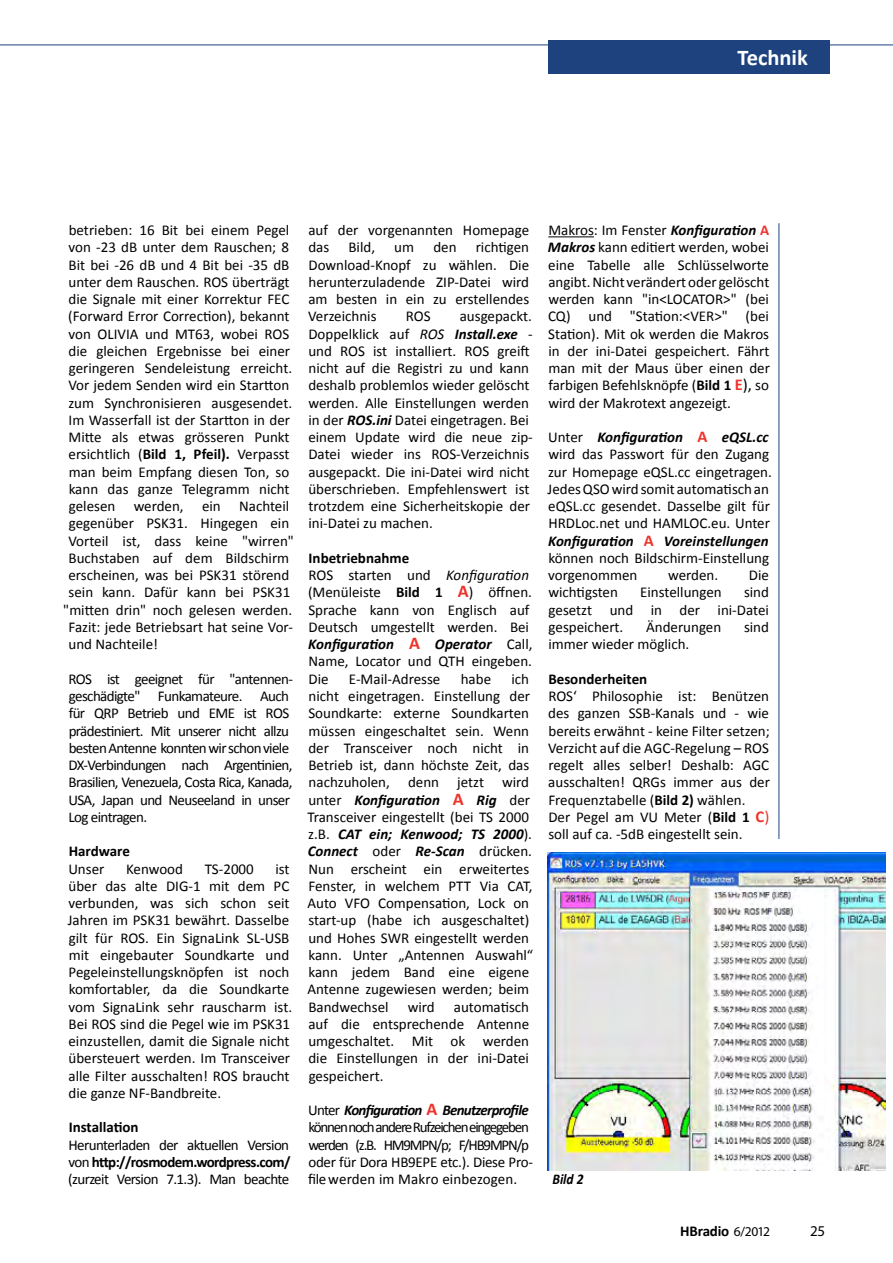
<style>
.page{position:relative;width:893px;height:1263px;background:#fff}
.page>*{position:absolute;margin:0;border:0;box-sizing:border-box;transform-origin:0 0}
.t1{font:700 22.5px "Calibri";color:#fff}
.t2{font:15px/17.2px "Calibri";color:#000}
.t3{font:15px/17.2px "Calibri";letter-spacing:-.04em;color:#000}
.t4{font:15px/17.2px "Calibri";letter-spacing:-.08em;color:#000}
.t5{font:700 15px "Calibri";color:#000}
.t6{font:15px "Myriad Pro";color:#000}
.t7{font:italic 700 14.85px "Calibri";color:#000;scale:.91 1}
.s1{font-weight:700}
.s2{font-style:italic}
.s3{font-weight:700;font-style:italic}
.s4{font-weight:700;font-size:18px;color:#ee332b}
.s5{font-weight:700;color:#ee332b}
.s6{font-weight:700;font-size:16.5px;color:#ee332b}
.s7{font-size:16.5px}
.s8{font-size:16.5px;color:#ee332b}
.s9{font-family:"Myriad Pro";font-weight:400;font-size:13.5px}
</style>
<div class="page">
<hr style="left:0;top:45px;width:893px;height:1px;background:#1d427e">
<div style="left:548px;top:40px;width:281px;height:33px;background:#1d427e"></div>
<hr style="left:778px;top:223px;width:1px;height:616px;background:#1d427e">
<hr style="left:548px;top:236px;width:46px;height:1px;background:#000">
<img style="left:548px;top:853px;width:337px;height:317px">
<h1 class="t1" style="left:737px;top:43px;width:72px">Technik</h1>
<p class="t2" style="left:69px;top:222px;width:222px">betrieben: 16 Bit bei einem Pegel</p>
<p class="t2" style="left:69px;top:239px;width:222px">von -23 dB unter dem Rauschen; 8</p>
<p class="t2" style="left:69px;top:256px;width:222px">Bit bei -26 dB und 4 Bit bei -35 dB</p>
<p class="t2" style="left:69px;top:273px;width:223px">unter dem Rauschen. ROS überträgt</p>
<p class="t2" style="left:69px;top:291px;width:222px">die Signale mit einer Korrektur FEC</p>
<p class="t2" style="left:68px;top:308px;width:223px">(Forward Error Correction), bekannt</p>
<p class="t2" style="left:69px;top:325px;width:222px">von OLIVIA und MT63, wobei ROS</p>
<p class="t2" style="left:69px;top:342px;width:223px">die gleichen Ergebnisse bei einer</p>
<p class="t2" style="left:69px;top:360px;width:225px">geringeren Sendeleistung erreicht.</p>
<p class="t2" style="left:68px;top:377px;width:222px">Vor jedem Senden wird ein Startton</p>
<p class="t2" style="left:68px;top:394px;width:225px">zum Synchronisieren ausgesendet.</p>
<p class="t2" style="left:69px;top:411px;width:223px">Im Wasserfall ist der Startton in der</p>
<p class="t2" style="left:69px;top:429px;width:223px">Mitte als etwas grösseren Punkt</p>
<p class="t2" style="left:69px;top:446px;width:223px">ersichtlich (<span class="s1">Bild 1, Pfeil).</span> Verpasst</p>
<p class="t2" style="left:69px;top:463px;width:222px">man beim Empfang diesen Ton, so</p>
<p class="t2" style="left:69px;top:480px;width:222px">kann das ganze Telegramm nicht</p>
<p class="t2" style="left:69px;top:498px;width:222px">gelesen werden, ein Nachteil</p>
<p class="t2" style="left:69px;top:515px;width:222px">gegenüber PSK31. Hingegen ein</p>
<p class="t2" style="left:68px;top:532px;width:227px">Vorteil ist, dass keine "wirren"</p>
<p class="t2" style="left:69px;top:549px;width:222px">Buchstaben auf dem Bildschirm</p>
<p class="t2" style="left:69px;top:567px;width:222px">erscheinen, was bei PSK31 störend</p>
<p class="t2" style="left:69px;top:584px;width:223px">sein kann. Dafür kann bei PSK31</p>
<p class="t2" style="left:63px;top:601px;width:230px">"mitten drin" noch gelesen werden.</p>
<p class="t2" style="left:69px;top:618px;width:226px">Fazit: jede Betriebsart hat seine Vor-</p>
<p class="t2" style="left:69px;top:636px;width:91px">und Nachteile!</p>
<p class="t3" style="left:68px;top:670px;width:226px">ROS ist geeignet für "antennen&shy;geschädigte" Funkamateure. Auch für QRP Betrieb und EME ist ROS prädestiniert. Mit unserer nicht allzu besten Antenne konnten wir schon viele DX-Verbindungen nach Argentinien, Brasilien, Venezuela, Costa Rica, Kanada, USA, Japan und Neuseeland in unser Log eintragen.</p>
<p class="t5" style="left:69px;top:842px;width:63px">Hardware</p>
<p class="t2" style="left:68px;top:860px;width:38px">Unser</p>
<p class="t2" style="left:126px;top:860px;width:59px">Kenwood</p>
<p class="t2" style="left:205px;top:860px;width:51px">TS-2000</p>
<p class="t2" style="left:68px;top:860px;width:226px;text-indent:208px">ist über das alte DIG-1 mit dem PC verbunden, was sich schon seit<br>Jahren im PSK31 bewährt. Dasselbe gilt für ROS. Ein SignaLink SL-USB mit eingebauter Soundkarte und<br>Pegeleinstellungsknöpfen ist noch komfortabler, da die Soundkarte vom SignaLink sehr rauscharm ist.<br>Bei ROS sind die Pegel wie im PSK31 einzustellen, damit die Signale nicht übersteuert werden. Im Transceiver alle Filter ausschalten! ROS braucht die ganze NF-Bandbreite.</p>
<p class="t5" style="left:69px;top:1118px;width:71px">Installation</p>
<p class="t2" style="left:68px;top:1136px;width:224px;text-align:justify">Herunterladen der aktuellen Version von <span class="s1">http://rosmodem.wordpress.com/ </span>(zurzeit Version 7.1.3). Man beachte</p>
<p class="t2" style="left:308px;top:222px;width:222px">auf der vorgenannten Homepage das</p>
<p class="t2" style="left:308px;top:239px;width:223px;text-align:justify;text-indent:168px">richtigen Download-Knopf zu wählen. Die herunterzuladende ZIP-Datei wird am besten in ein zu erstellendes Verzeichnis</p>
<p class="t2" style="left:348px;top:239px;width:28px">Bild,</p>
<p class="t2" style="left:394px;top:239px;width:21px">um</p>
<p class="t2" style="left:433px;top:239px;width:25px">den</p>
<p class="t2" style="left:308px;top:308px;width:226px;text-indent:151px">ausgepackt.<br>Doppelklick auf <span class="s2">ROS</span> <span class="s3">Install.exe</span> - und ROS ist installiert. ROS greift nicht auf die Registri zu und kann deshalb problemlos wieder gelöscht werden. Alle Einstellungen werden in der <span class="s3">ROS.ini</span> Datei eingetragen. Bei einem Update wird die neue zip-<br>Datei wieder ins ROS-Verzeichnis ausgepackt. Die ini-Datei wird nicht überschrieben. Empfehlenswert ist trotzdem eine Sicherheitskopie der ini-Datei zu machen.</p>
<p class="t2" style="left:308px;top:549px;width:226px"><span class="s1">Inbetriebnahme<br></span>ROS starten und <span class="s2">Konfiguration </span>(Menüleiste <span class="s1">Bild 1</span> <span class="s4">A</span>) öffnen.<br>Sprache kann von Englisch auf<br>Deutsch umgestellt werden. Bei<br><span class="s3">Konfiguration</span> <span class="s4">A</span> <span class="s3">Operator</span> Call,<br>Name, Locator und QTH eingeben.<br>Die</p>
<p class="t2" style="left:406px;top:308px;width:26px">ROS</p>
<p class="t2" style="left:307px;top:670px;width:227px;text-indent:204px">ich nicht eingetragen. Einstellung der<br>Soundkarte: externe Soundkarten müssen eingeschaltet sein. Wenn der Transceiver noch nicht in<br>Betrieb ist, dann höchste Zeit, das nachzuholen, denn jetzt wird unter <span class="s3">Konfiguration</span> <span class="s4">A</span> <span class="s3">Rig</span> der<br>Transceiver eingestellt (bei TS 2000 z.B. <span class="s3">CAT ein; Kenwood; TS 2000</span>).<br><span class="s3">Connect</span> oder <span class="s3">Re-Scan</span> drücken.<br>Nun erscheint ein erweitertes<br>Fenster, in welchem PTT Via CAT,<br>Auto VFO Compensation, Lock on start-up (habe ich ausgeschaltet) und Hohes SWR eingestellt werden kann. Unter „Antennen Auswahl“ kann jedem Band eine eigene<br>Antenne zugewiesen werden; beim<br>Bandwechsel</p>
<p class="t2" style="left:349px;top:670px;width:93px">E-Mail-Adresse</p>
<p class="t2" style="left:461px;top:670px;width:32px">habe</p>
<p class="t2" style="left:308px;top:998px;width:222px;text-align:justify;text-indent:145px">automatisch auf die entsprechende Antenne umgeschaltet. Mit ok werden die Einstellungen in der ini-Datei gespeichert.</p>
<p class="t4" style="left:308px;top:1101px;width:226px">Unter <span class="s3">Konfiguration</span> <span class="s4">A</span> <span class="s3">Benutzerprofile </span>können noch andere Rufzeichen eingegeben werden (z.B. HM9MPN/p; F/HB9MPN/p oder für Dora HB9EPE etc.). Diese Pro&shy;file werden im Makro einbezogen.</p>
<p class="t2" style="left:408px;top:998px;width:29px">wird</p>
<p class="t2" style="left:548px;top:222px;width:223px;text-align:justify">Makros: Im Fenster <span class="s3">Konfiguration</span> <span class="s5">A </span><span class="s3">Makros</span> kann editiert werden, wobei eine Tabelle alle Schlüsselworte angibt. Nicht verändert oder gelöscht werden kann "in&lt;LOCATOR&gt;" (bei CQ) und "Station:&lt;VER&gt;" (bei Station). Mit ok werden die Makros in der ini-Datei gespeichert. Fährt man mit der Maus über einen der farbigen Befehlsknöpfe (<span class="s1">Bild 1</span> <span class="s6">E</span><span class="s7">),</span> so wird der Makrotext angezeigt.</p>
<p class="t2" style="left:548px;top:429px;width:226px">Unter <span class="s3">Konfiguration</span> <span class="s6">A</span> <span class="s3">eQSL.cc </span>wird das Passwort für den Zugang zur Homepage eQSL.cc eingetragen.<br>Jedes QSO wird somit automatisch an eQSL.cc gesendet. Dasselbe gilt für<br>HRDLoc.net und HAMLOC.eu. Unter<br><span class="s3">Konfiguration</span> <span class="s6">A</span> <span class="s3">Voreinstellungen </span>können noch Bildschirm-Einstellung vorgenommen</p>
<p class="t2" style="left:668px;top:567px;width:52px">werden.</p>
<p class="t2" style="left:749px;top:567px;width:22px">Die</p>
<p class="t2" style="left:548px;top:584px;width:71px">wichtigsten</p>
<p class="t2" style="left:640px;top:584px;width:83px">Einstellungen</p>
<p class="t2" style="left:549px;top:584px;width:222px;text-align:justify;text-indent:195px">sind gesetzt und in der ini-Datei gespeichert.</p>
<p class="t2" style="left:646px;top:618px;width:77px">Änderungen</p>
<p class="t2" style="left:744px;top:618px;width:27px">sind</p>
<p class="t2" style="left:548px;top:636px;width:142px">immer wieder möglich.</p>
<p class="t5" style="left:548px;top:669px;width:100px">Besonderheiten</p>
<p class="t2" style="left:548px;top:687px;width:223px">ROS‘ Philosophie ist: Benützen des ganzen SSB-Kanals und - wie bereits erwähnt - keine Filter setzen; Verzicht auf die AGC-Regelung – ROS regelt alles selber! Deshalb: AGC ausschalten! QRGs immer aus der Frequenztabelle (<span class="s1">Bild 2)</span> wählen.<br>Der Pegel am VU Meter (<span class="s1">Bild 1</span> <span class="s6">C</span><span class="s8">) </span>soll auf ca. -5dB eingestellt sein.</p>
<p class="t7" style="left:552px;top:1170px;width:36px">Bild 2</p>
<p class="t5" style="left:680px;top:1221px;width:91px">HBradio <span class="s9">6/2012</span></p>
<p class="t6" style="left:810px;top:1221px;width:16px">25</p>
</div>
